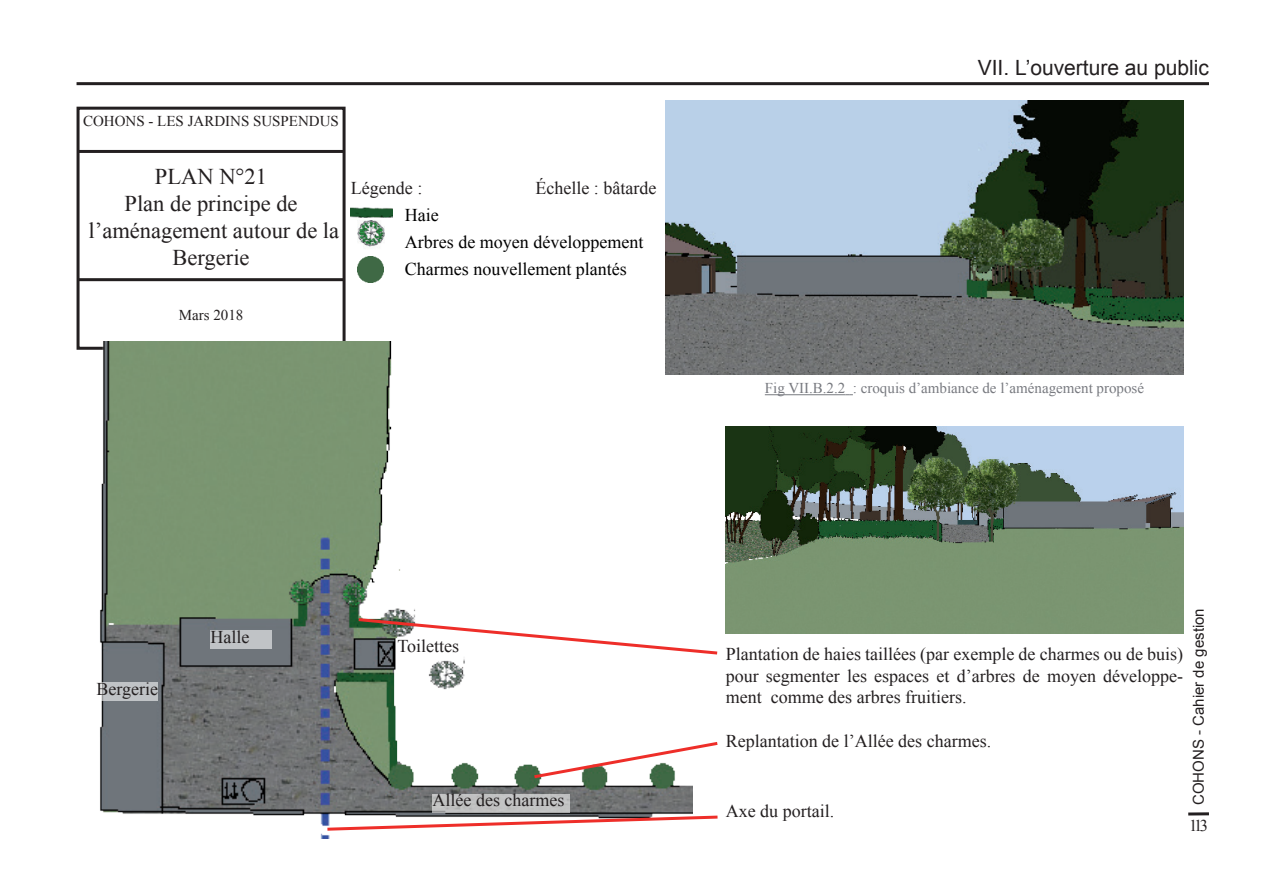
<style>
.page{position:relative;width:1263px;height:893px;background:#fff}
.page>*{position:absolute;margin:0;border:0;box-sizing:border-box;transform-origin:0 0}
.t1{font:22.5px/27px "Times New Roman";color:#231f20;text-align:center}
.t2{font:21px "Arial";color:#231f20}
.t3{font:18px/21.6px "Times New Roman";color:#231f20;text-align:justify}
.t4{font:18px/27px "Times New Roman";color:#000}
.t5{font:16.5px "Times New Roman";color:#231f20}
.t6{font:15px "Times New Roman";color:#787a80}
.t7{font:15px "Times New Roman";color:#231f20}
.t8{font:15px "Arial";color:#231f20}
</style>
<div class="page">
<div style="left:77px;top:107px;width:269px;height:243px;border:3px solid #231f20"></div>
<hr style="left:77px;top:150px;width:266px;height:3px;background:#231f20">
<hr style="left:77px;top:278px;width:266px;height:3px;background:#231f20">
<img style="left:77px;top:342px;width:615px;height:497px">
<div style="left:433px;top:794px;width:137px;height:18px;background:#c1c2c3"></div>
<svg style="left:97px;top:683px;width:61px;height:18px"></svg>
<div style="left:397px;top:639px;width:62px;height:18px;background:#fff"></div>
<img style="left:351px;top:207px;width:42px;height:11px">
<img style="left:358px;top:220px;width:26px;height:27px">
<img style="left:358px;top:257px;width:26px;height:26px">
<img style="left:665px;top:100px;width:518px;height:275px">
<img style="left:726px;top:427px;width:457px;height:206px">
<hr style="left:765px;top:394px;width:80px;height:1px;background:#787a80">
<svg style="left:355px;top:616px;width:363px;height:40px"></svg>
<svg style="left:531px;top:740px;width:187px;height:40px"></svg>
<svg style="left:324px;top:814px;width:394px;height:18px"></svg>
<hr style="left:1188px;top:812px;width:21px;height:3px;background:#231f20">
<hr style="left:77px;top:82px;width:1132px;height:3px;background:#231f20">
<div style="left:210px;top:630px;width:62px;height:19px;background:#c0c3c6"></div>
<p class="t7" style="left:83px;top:111px;width:257px">COHONS - LES JARDINS SUSPENDUS</p>
<p class="t1" style="left:89px;top:162px;width:252px">PLAN N°21<br>Plan de principe de l’aménagement autour de la<br>Bergerie</p>
<p class="t3" style="left:351px;top:177px;width:73px">Légende :</p>
<p class="t3" style="left:535px;top:177px;width:122px">Échelle : bâtarde</p>
<p class="t4" style="left:405px;top:201px;width:240px">Haie<br>Arbres de moyen développement<br>Charmes nouvellement plantés</p>
<p class="t7" style="left:179px;top:305px;width:66px">Mars 2018</p>
<p class="t2" style="left:978px;top:54px;width:233px">VII. L’ouverture au public</p>
<p class="t6" style="left:765px;top:378px;width:381px">Fig VII.B.2.2 : croquis d’ambiance de l’aménagement proposé</p>
<p class="t3" style="left:97px;top:678px;width:63px">Bergerie</p>
<p class="t3" style="left:210px;top:626px;width:40px">Halle</p>
<p class="t3" style="left:397px;top:634px;width:63px">Toilettes</p>
<p class="t3" style="left:433px;top:789px;width:133px">Allée des charmes</p>
<p class="t3" style="left:726px;top:643px;width:459px">Plantation de haies taillées (par exemple de charmes ou de buis) pour segmenter les espaces et d’arbres de moyen développe&shy;ment comme des arbres fruitiers.</p>
<p class="t3" style="left:726px;top:729px;width:267px">Replantation de l’Allée des charmes.</p>
<p class="t3" style="left:726px;top:800px;width:110px">Axe du portail.</p>
<p class="t8" style="left:1189px;top:805px;width:198px;rotate:-90deg">COHONS - Cahier de gestion</p>
<p class="t5" style="left:1189px;top:814px;width:21px">113</p>
</div>
